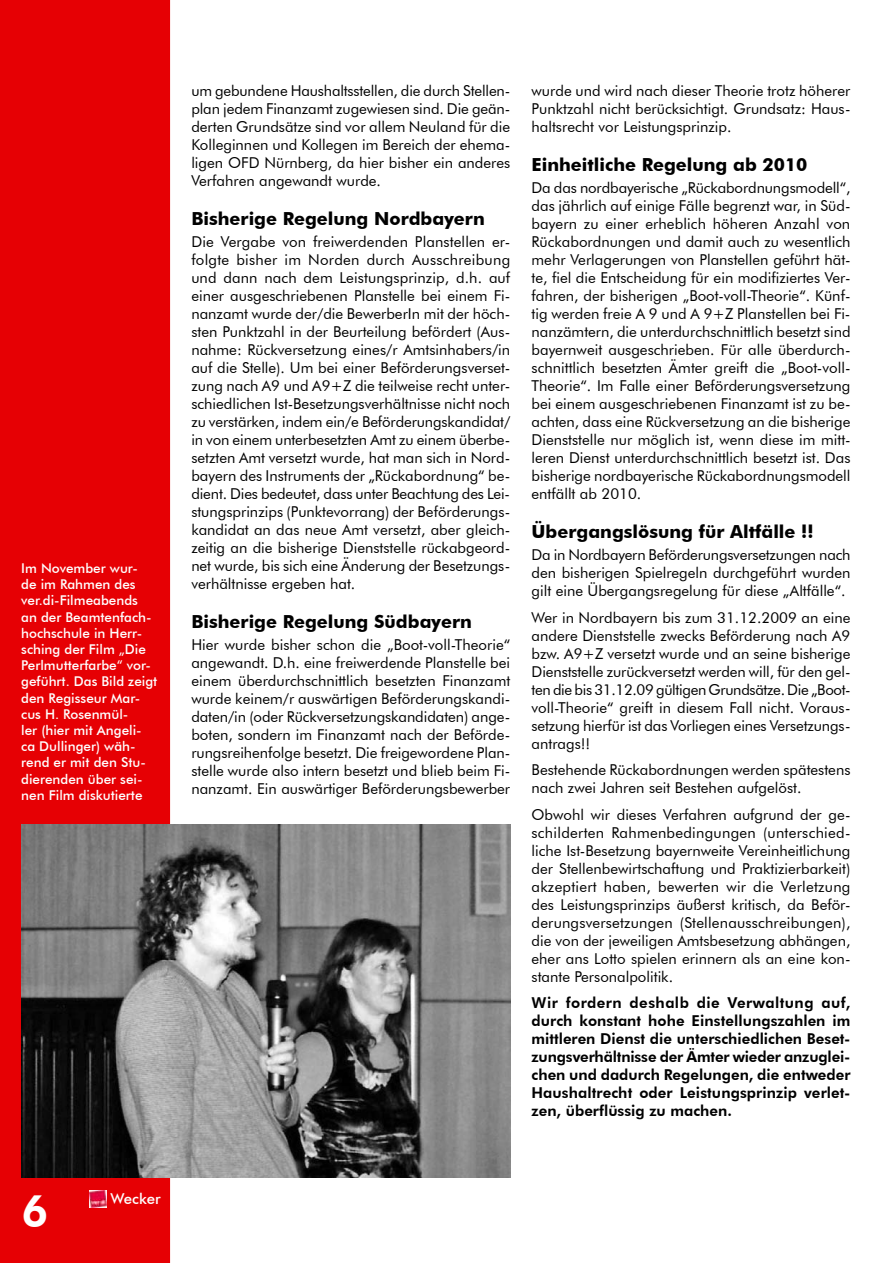
<style>
.page{position:relative;width:893px;height:1263px;background:#fff}
.page>*{position:absolute;margin:0;border:0;box-sizing:border-box;transform-origin:0 0}
.t1{font:800 45px "Futura BT";color:#fff}
.t2{font:700 18px "Futura BT";color:#000}
.t3{font:15px/18px "Futura BT";color:#000;text-align:justify}
.t4{font:800 15px/18px "Futura BT";letter-spacing:.005em;color:#000;text-align:justify}
.t5{font:500 15px "Futura BT";color:#fff}
.t6{font:500 13.5px/16.2px "Futura BT";color:#fff}
</style>
<div class="page">
<div style="left:0;top:0;width:170px;height:1263px;background:#e60004"></div>
<img style="left:89px;top:1190px;width:17px;height:18px">
<img style="left:21px;top:824px;width:489px;height:354px">
<p class="t6" style="left:21px;top:560px;width:138px">Im November wur-<br>de im Rahmen des ver.di-Filmeabends<br>an der Beamtenfach&shy;hochschule in Herr&shy;sching der Film „Die<br>Perlmutterfarbe“ vor&shy;geführt. Das Bild zeigt den Regisseur Mar&shy;cus H. Rosenmül-<br>ler (hier mit Angeli&shy;ca Dullinger) wäh&shy;rend er mit den Stu&shy;dierenden über sei&shy;nen Film diskutierte</p>
<h1 class="t1" style="left:21px;top:1184px;width:29px">6</h1>
<p class="t5" style="left:111px;top:1190px;width:52px">Wecker</p>
<p class="t3" style="left:191px;top:82px;width:320px">um gebundene Haushaltsstellen, die durch Stellen&shy;plan jedem Finanzamt zugewiesen sind. Die geän&shy;derten Grundsätze sind vor allem Neuland für die Kolleginnen und Kollegen im Bereich der ehema&shy;ligen OFD Nürnberg, da hier bisher ein anderes Verfahren angewandt wurde.</p>
<p class="t2" style="left:191px;top:208px;width:295px">Bisherige Regelung Nordbayern</p>
<p class="t3" style="left:191px;top:233px;width:320px">Die Vergabe von freiwerdenden Planstellen er&shy;folgte bisher im Norden durch Ausschreibung und dann nach dem Leistungsprinzip, d.h. auf einer ausgeschriebenen Planstelle bei einem Fi&shy;nanzamt wurde der/die BewerberIn mit der höch&shy;sten Punktzahl in der Beurteilung befördert (Aus&shy;nahme: Rückversetzung eines/r Amtsinhabers/in auf die Stelle). Um bei einer Beförderungsverset&shy;zung nach A9 und A9+Z die teilweise recht unter&shy;schiedlichen Ist-Besetzungsverhältnisse nicht noch zu verstärken, indem ein/e Beförderungskandidat/ in von einem unterbesetzten Amt zu einem überbe&shy;setzten Amt versetzt wurde, hat man sich in Nord&shy;bayern des Instruments der „Rückabordnung“ be&shy;dient. Dies bedeutet, dass unter Beachtung des Lei&shy;stungsprinzips (Punktevorrang) der Beförderungs&shy;kandidat an das neue Amt versetzt, aber gleich&shy;zeitig an die bisherige Dienststelle rückabgeord&shy;net wurde, bis sich eine Änderung der Besetzungs&shy;verhältnisse ergeben hat.</p>
<p class="t2" style="left:191px;top:611px;width:282px">Bisherige Regelung Südbayern</p>
<p class="t3" style="left:191px;top:636px;width:321px">Hier wurde bisher schon die „Boot-voll-Theorie“ angewandt. D.h. eine freiwerdende Planstelle bei einem überdurchschnittlich besetzten Finanzamt wurde keinem/r auswärtigen Beförderungskandi&shy;daten/in (oder Rückversetzungskandidaten) ange&shy;boten, sondern im Finanzamt nach der Beförde&shy;rungsreihenfolge besetzt. Die freigewordene Plan&shy;stelle wurde also intern besetzt und blieb beim Fi&shy;nanzamt. Ein auswärtiger Beförderungsbewerber</p>
<p class="t3" style="left:532px;top:82px;width:320px">wurde und wird nach dieser Theorie trotz höherer Punktzahl nicht berücksichtigt. Grundsatz: Haus&shy;haltsrecht vor Leistungsprinzip.</p>
<p class="t2" style="left:532px;top:154px;width:277px">Einheitliche Regelung ab 2010</p>
<p class="t3" style="left:532px;top:179px;width:320px">Da das nordbayerische „Rückabordnungsmodell“, das jährlich auf einige Fälle begrenzt war, in Süd&shy;bayern zu einer erheblich höheren Anzahl von Rückabordnungen und damit auch zu wesentlich mehr Verlagerungen von Planstellen geführt hät&shy;te, fiel die Entscheidung für ein modifiziertes Ver&shy;fahren, der bisherigen „Boot-voll-Theorie“. Künf&shy;tig werden freie A 9 und A 9+Z Planstellen bei Fi&shy;nanzämtern, die unterdurchschnittlich besetzt sind bayernweit ausgeschrieben. Für alle überdurch&shy;schnittlich besetzten Ämter greift die „Boot-voll-Theorie“. Im Falle einer Beförderungsversetzung bei einem ausgeschriebenen Finanzamt ist zu be&shy;achten, dass eine Rückversetzung an die bisherige Dienststelle nur möglich ist, wenn diese im mitt&shy;leren Dienst unterdurchschnittlich besetzt ist. Das bisherige nordbayerische Rückabordnungsmodell entfällt ab 2010.</p>
<p class="t2" style="left:532px;top:521px;width:283px">Übergangslösung für Altfälle !!</p>
<p class="t3" style="left:532px;top:546px;width:320px">Da in Nordbayern Beförderungsversetzungen nach den bisherigen Spielregeln durchgeführt wurden gilt eine Übergangsregelung für diese „Altfälle“.</p>
<p class="t3" style="left:532px;top:608px;width:320px">Wer in Nordbayern bis zum 31.12.2009 an eine andere Dienststelle zwecks Beförderung nach A9 bzw. A9+Z versetzt wurde und an seine bisherige Dienststelle zurückversetzt werden will, für den gel&shy;ten die bis 31.12.09 gültigen Grundsätze. Die „Boot&shy;voll-Theorie“ greift in diesem Fall nicht. Voraus&shy;setzung hierfür ist das Vorliegen eines Versetzungs&shy;antrags!!</p>
<p class="t3" style="left:532px;top:761px;width:320px">Bestehende Rückabordnungen werden spätestens nach zwei Jahren seit Bestehen aufgelöst.</p>
<p class="t3" style="left:532px;top:805px;width:320px">Obwohl wir dieses Verfahren aufgrund der ge&shy;schilderten Rahmenbedingungen (unterschied&shy;liche Ist-Besetzung bayernweite Vereinheitlichung der Stellenbewirtschaftung und Praktizierbarkeit) akzeptiert haben, bewerten wir die Verletzung des Leistungsprinzips äußerst kritisch, da Beför&shy;derungsversetzungen (Stellenausschreibungen), die von der jeweiligen Amtsbesetzung abhängen, eher ans Lotto spielen erinnern als an eine kon&shy;stante Personalpolitik.</p>
<p class="t4" style="left:532px;top:994px;width:320px">Wir fordern deshalb die Verwaltung auf, durch konstant hohe Einstellungszahlen im mittleren Dienst die unterschiedlichen Beset&shy;zungsverhältnisse der Ämter wieder anzuglei&shy;chen und dadurch Regelungen, die entweder Haushaltrecht oder Leistungsprinzip verlet&shy;zen, überflüssig zu machen.</p>
</div>
